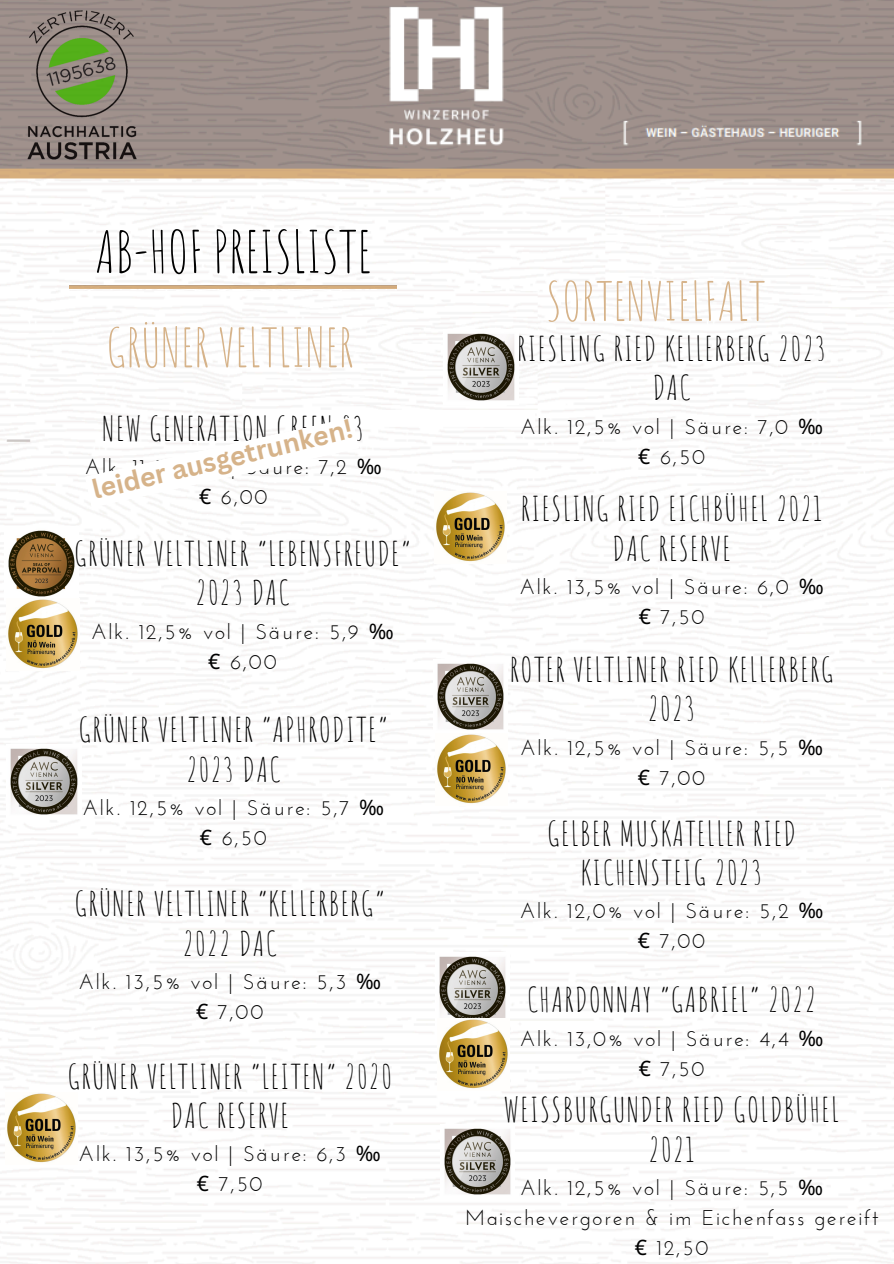
<style>
.page{position:relative;width:894px;height:1264px;background:#fff}
.page>*{position:absolute;margin:0;border:0;box-sizing:border-box;transform-origin:0 0}
.t1{font:57.15px "Amatic SC";color:#000}
.t2{font:52.65px "Amatic SC";color:#d6b38a}
.t3{font:33px/39.3px "Amatic SC";letter-spacing:.04em;color:#000;text-align:center}
.t4{font:700 26.55px "Canva Sans";color:#d6b38a}
.t5{font:21.3px "Josefin Sans";letter-spacing:.08em;color:#000}
.s1{font-family:"Noto Sans"}
</style>
<div class="page">
<img style="left:0;top:0;width:893px;height:1263px">
<img style="left:27px;top:11px;width:109px;height:148px">
<img style="left:69px;top:286px;width:328px;height:4px">
<img style="left:5px;top:526px;width:74px;height:74px">
<img style="left:7px;top:598px;width:72px;height:72px">
<img style="left:7px;top:744px;width:74px;height:74px">
<img style="left:443px;top:330px;width:75px;height:74px">
<img style="left:433px;top:659px;width:74px;height:74px">
<img style="left:435px;top:952px;width:74px;height:74px">
<img style="left:440px;top:1124px;width:74px;height:74px">
<svg style="left:85px;top:417px;width:274px;height:91px"></svg>
<img style="left:435px;top:733px;width:72px;height:72px">
<img style="left:434px;top:491px;width:72px;height:72px">
<img style="left:6px;top:1092px;width:72px;height:72px">
<img style="left:437px;top:1018px;width:72px;height:72px">
<p class="t1" style="left:95px;top:215px;width:278px">AB-HOF PREISLISTE</p>
<p class="t2" style="left:106px;top:313px;width:249px">GRÜNER VELTLINER</p>
<p class="t3" style="left:102px;top:408px;width:263px">NEW GENERATION GREEN 23</p>
<h2 class="t5" style="left:85px;top:458px;width:298px">Alk. 11,0% vol | Säure: 7,2 <span class="s1">‰</span></h2>
<p class="t4" style="left:88px;top:470px;width:268px;rotate:-13deg">leider ausgetrunken!</p>
<p class="t5" style="left:199px;top:488px;width:70px"><span class="s1">€</span> 6,00</p>
<p class="t3" style="left:74px;top:533px;width:338px">GRÜNER VELTLINER “LEBENSFREUDE”<br>2023 DAC</p>
<h2 class="t5" style="left:91px;top:622px;width:304px">Alk. 12,5% vol | Säure: 5,9 <span class="s1">‰</span></h2>
<p class="t5" style="left:208px;top:653px;width:70px"><span class="s1">€</span> 6,00</p>
<p class="t3" style="left:79px;top:709px;width:311px">GRÜNER VELTLINER “APHRODITE”<br>2023 DAC</p>
<p class="t5" style="left:82px;top:799px;width:303px">Alk. 12,5% vol | Säure: 5,7 <span class="s1">‰</span></p>
<h2 class="t5" style="left:200px;top:829px;width:68px"><span class="s1">€</span> 6,50</h2>
<h2 class="t3" style="left:74px;top:883px;width:312px">GRÜNER VELTLINER “KELLERBERG”<br>2022 DAC</h2>
<p class="t5" style="left:78px;top:973px;width:304px">Alk. 13,5% vol | Säure: 5,3 <span class="s1">‰</span></p>
<p class="t5" style="left:196px;top:1003px;width:69px"><span class="s1">€</span> 7,00</p>
<p class="t3" style="left:67px;top:1056px;width:326px">GRÜNER VELTLINER “LEITEN” 2020<br>DAC RESERVE</p>
<h2 class="t5" style="left:79px;top:1145px;width:304px">Alk. 13,5% vol | Säure: 6,3 <span class="s1">‰</span></h2>
<p class="t5" style="left:197px;top:1175px;width:67px"><span class="s1">€</span> 7,50</p>
<p class="t2" style="left:546px;top:267px;width:221px">SORTENVIELFALT</p>
<p class="t3" style="left:517px;top:328px;width:310px">RIESLING RIED KELLERBERG 2023<br>DAC</p>
<p class="t5" style="left:520px;top:418px;width:304px">Alk. 12,5% vol | Säure: 7,0 <span class="s1">‰</span></p>
<h2 class="t5" style="left:638px;top:448px;width:68px"><span class="s1">€</span> 6,50</h2>
<p class="t3" style="left:520px;top:489px;width:303px">RIESLING RIED EICHBÜHEL 2021<br>DAC RESERVE</p>
<p class="t5" style="left:519px;top:578px;width:306px">Alk. 13,5% vol | Säure: 6,0 <span class="s1">‰</span></p>
<p class="t5" style="left:638px;top:608px;width:67px"><span class="s1">€</span> 7,50</p>
<p class="t3" style="left:509px;top:649px;width:325px">ROTER VELTLINER RIED KELLERBERG<br>2023</p>
<p class="t5" style="left:520px;top:738px;width:304px">Alk. 12,5% vol | Säure: 5,5 <span class="s1">‰</span></p>
<p class="t5" style="left:637px;top:769px;width:69px"><span class="s1">€</span> 7,00</p>
<p class="t3" style="left:547px;top:813px;width:250px">GELBER MUSKATELLER RIED<br>KICHENSTEIG 2023</p>
<p class="t5" style="left:519px;top:902px;width:305px">Alk. 12,0% vol | Säure: 5,2 <span class="s1">‰</span></p>
<p class="t5" style="left:637px;top:932px;width:69px"><span class="s1">€</span> 7,00</p>
<h2 class="t3" style="left:527px;top:979px;width:290px">CHARDONNAY “GABRIEL” 2022</h2>
<p class="t5" style="left:519px;top:1029px;width:305px">Alk. 13,0% vol | Säure: 4,4 <span class="s1">‰</span></p>
<p class="t5" style="left:638px;top:1059px;width:67px"><span class="s1">€</span> 7,50</p>
<p class="t3" style="left:504px;top:1089px;width:337px">WEISSBURGUNDER RIED GOLDBÜHEL<br>2021</p>
<h2 class="t5" style="left:520px;top:1179px;width:304px">Alk. 12,5% vol | Säure: 5,5 <span class="s1">‰</span></h2>
<p class="t5" style="left:465px;top:1209px;width:414px">Maischevergoren &amp; im Eichenfass gereift</p>
<p class="t5" style="left:634px;top:1239px;width:75px"><span class="s1">€</span> 12,50</p>
</div>
